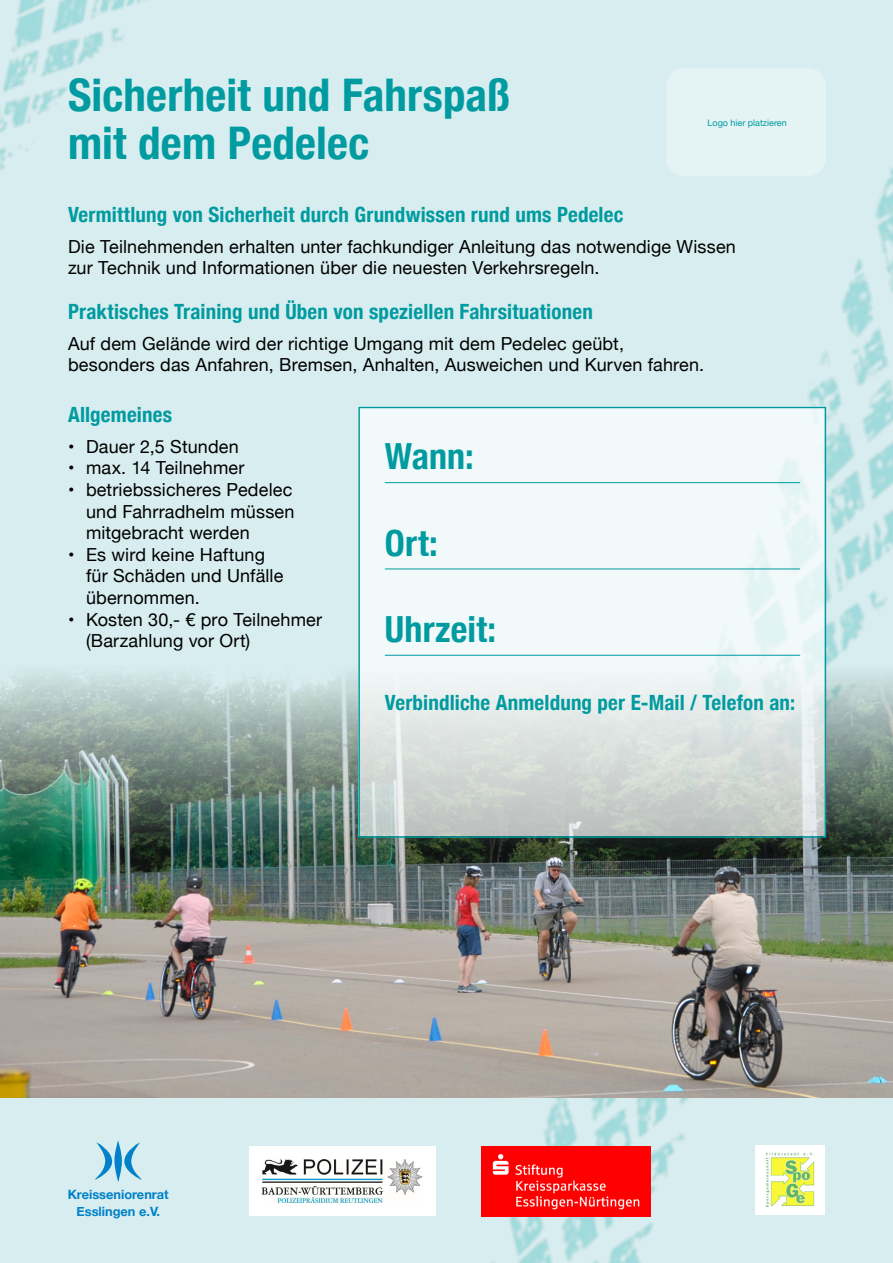
<style>
.page{position:relative;width:893px;height:1263px;background:#d7edef}
.page>*{position:absolute;margin:0;border:0;box-sizing:border-box;transform-origin:0 0}
.t1{font:700 condensed 45px "Helvetica Neue";letter-spacing:.005em;color:#009ba0}
.t2{font:700 condensed 36px "Helvetica Neue";letter-spacing:.005em;color:#009ba0}
.t3{font:700 condensed 21px "Helvetica Neue";letter-spacing:.01em;color:#009ba0}
.t4{font:18px/21.6px "Helvetica Neue";letter-spacing:.01em;color:#000}
.t5{font:700 12.75px/17.1px "Helvetica Neue";color:#0081c9;text-align:center}
.t6{font:9px "Helvetica Neue";color:#009ba0}
</style>
<div class="page">
<img style="left:447px;top:94px;width:446px;height:1169px">
<img style="left:0;top:455px;width:893px;height:643px">
<img style="left:0;top:0;width:166px;height:194px">
<div style="left:666px;top:68px;width:160px;height:108px;background:#e4f3f4;border-radius:18px"></div>
<svg style="left:361px;top:410px;width:462px;height:425px;fill:#f2f9fa"></svg>
<div style="left:358px;top:407px;width:468px;height:431px;border:2px solid #009ba0"></div>
<svg style="left:94px;top:1141px;width:48px;height:41px;background:#98cde3"></svg>
<hr style="left:385px;top:482px;width:415px;height:1px;background:#009ba0">
<hr style="left:385px;top:569px;width:415px;height:1px;background:#009ba0">
<hr style="left:385px;top:655px;width:415px;height:1px;background:#009ba0">
<div style="left:249px;top:1146px;width:187px;height:70px;background:#fff"></div>
<img style="left:261px;top:1159px;width:162px;height:45px">
<img style="left:482px;top:1146px;width:168px;height:70px">
<div style="left:755px;top:1145px;width:70px;height:70px;background:#fff"></div>
<img style="left:765px;top:1153px;width:50px;height:54px">
<p class="t1" style="left:68px;top:58px;width:443px">Sicherheit und Fahrspaß</p>
<p class="t1" style="left:68px;top:106px;width:303px">mit dem Pedelec</p>
<p class="t6" style="left:708px;top:116px;width:81px">Logo hier platzieren</p>
<p class="t3" style="left:68px;top:197px;width:557px">Vermittlung von Sicherheit durch Grundwissen rund ums Pedelec</p>
<p class="t4" style="left:68px;top:237px;width:669px">Die Teilnehmenden erhalten unter fachkundiger Anleitung das notwendige Wissen zur Technik und Informationen über die neuesten Verkehrsregeln.</p>
<p class="t3" style="left:68px;top:294px;width:526px">Praktisches Training und Üben von speziellen Fahrsituationen</p>
<p class="t4" style="left:68px;top:334px;width:557px">Auf dem Gelände wird der richtige Umgang mit dem Pedelec geübt,</p>
<p class="t4" style="left:68px;top:355px;width:638px">besonders das Anfahren, Bremsen, Anhalten, Ausweichen und Kurven fahren.</p>
<p class="t3" style="left:68px;top:397px;width:105px">Allgemeines</p>
<p class="t4" style="left:68px;top:437px;width:172px">• Dauer 2,5 Stunden</p>
<p class="t4" style="left:68px;top:458px;width:178px">• max. 14 Teilnehmer</p>
<p class="t4" style="left:86px;top:480px;width:210px;text-align:justify;text-indent:-18px">• betriebssicheres Pedelec und Fahrradhelm müssen mitgebracht werden</p>
<p class="t4" style="left:86px;top:545px;width:199px;text-indent:-18px">• Es wird keine Haftung für Schäden und Unfälle übernommen.</p>
<p class="t4" style="left:86px;top:609px;width:238px;text-indent:-18px">• Kosten 30,- € pro Teilnehmer (Barzahlung vor Ort)</p>
<p class="t2" style="left:385px;top:427px;width:91px">Wann:</p>
<p class="t2" style="left:385px;top:513px;width:55px">Ort:</p>
<p class="t2" style="left:385px;top:599px;width:113px">Uhrzeit:</p>
<p class="t5" style="left:68px;top:1186px;width:103px">Kreisseniorenrat<br>Esslingen e.V.</p>
<p class="t3" style="left:385px;top:686px;width:412px">Verbindliche Anmeldung per E-Mail / Telefon an:</p>
</div>
